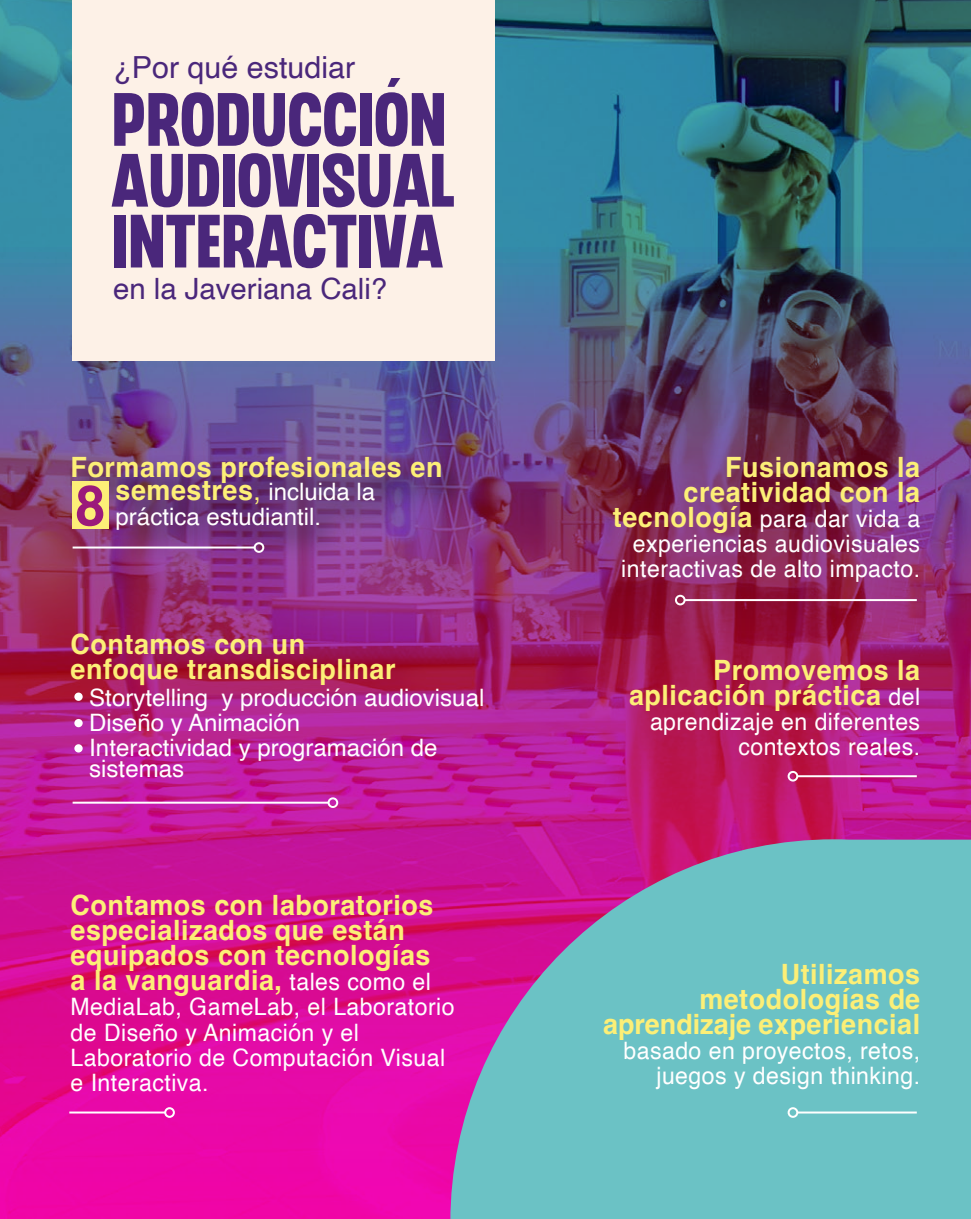
<style>
.page{position:relative;width:971px;height:1219px;background:#fff}
.page>*{position:absolute;margin:0;border:0;box-sizing:border-box;transform-origin:0 0}
.t1{font:75.4px/60.8px "CHEDROS";color:#4a277b;text-align:justify}
.t2{font:700 56px "Helvetica";color:#9b1a7b;scale:.96 1}
.t3{font:30.4px "Helvetica";color:#4a277b}
.t4{font:29.4px "Helvetica";color:#4a277b}
.t5{font:700 28.2px/35.2px "Futura Std";color:#f7ed79;text-align:right}
.t6{font:700 28px/25.2px "Helvetica";letter-spacing:.02em;color:#fcef77;text-align:right;scale:.96 1}
.t7{font:24px/25.2px "Helvetica";letter-spacing:.02em;color:#fff;text-align:right;scale:.96 1}
.t8{font:24px/25.2px "Helvetica";color:#fff}
.s1{font-weight:700;font-size:28px;color:#fcef77}
.s2{font-size:28px;color:#fcef77}
.s3{font-weight:400;font-size:24px;color:#fff}
.s4{font-weight:500;font-size:22.6px;color:#fff}
</style>
<div class="page">
<svg style="left:0;top:0;width:970px;height:247px;background:#2e7688"></svg>
<img style="left:0;top:247px;width:970px;height:972px">
<div style="left:72px;top:0;width:422px;height:361px;background:#fdf1e7"></div>
<svg style="left:450px;top:839px;width:520px;height:380px;background:#7ba5bc"></svg>
<hr style="left:684px;top:599px;width:232px;height:2px;background:#fff">
<div style="left:675px;top:595px;width:10px;height:10px;border:2px solid #fff;border-radius:50%"></div>
<hr style="left:797px;top:775px;width:119px;height:2px;background:#fff">
<div style="left:787px;top:771px;width:11px;height:10px;border:2px solid #fff;border-radius:50%"></div>
<hr style="left:797px;top:1111px;width:119px;height:2px;background:#fff">
<div style="left:787px;top:1107px;width:11px;height:11px;border:2px solid #fff;border-radius:50%"></div>
<hr style="left:69px;top:1111px;width:97px;height:2px;background:#fff">
<div style="left:164px;top:1107px;width:11px;height:11px;border:2px solid #fff;border-radius:50%"></div>
<div style="left:74px;top:693px;width:9px;height:8px;background:#fff;border-radius:50%"></div>
<div style="left:74px;top:744px;width:9px;height:8px;background:#fff;border-radius:50%"></div>
<div style="left:74px;top:719px;width:9px;height:8px;background:#fff;border-radius:50%"></div>
<hr style="left:73px;top:802px;width:255px;height:2px;background:#fff">
<div style="left:327px;top:797px;width:11px;height:11px;border:2px solid #fff;border-radius:50%"></div>
<img style="left:54px;top:435px;width:440px;height:140px">
<img style="left:98px;top:459px;width:336px;height:122px">
<hr style="left:73px;top:546px;width:182px;height:2px;background:#fff">
<div style="left:254px;top:542px;width:10px;height:11px;border:2px solid #fff;border-radius:50%"></div>
<div style="left:72px;top:482px;width:37px;height:47px;background:#fcef77"></div>
<p class="t3" style="left:113px;top:44px;width:243px">¿Por qué estudiar</p>
<h1 class="t1" style="left:112px;top:87px;width:345px">PRODUCCIÓN AUDIOVISUAL INTERACTIVA</h1>
<p class="t4" style="left:113px;top:266px;width:275px">en la Javeriana Cali?</p>
<p class="t6" style="left:71px;top:457px;width:389px">Formamos profesionales en</p>
<p class="t8" style="left:116px;top:480px;width:261px"><span class="s1">semestres</span><span class="s2">,</span> incluida la</p>
<h2 class="t2" style="left:75px;top:471px;width:33px">8</h2>
<p class="t8" style="left:116px;top:505px;width:207px">práctica estudiantil.</p>
<p class="t6" style="left:71px;top:634px;width:340px;text-align:left">Contamos con un enfoque transdisciplinar</p>
<p class="t8" style="left:89px;top:685px;width:396px">Storytelling y producción audiovisual<br>Diseño y Animación<br>Interactividad y programación de</p>
<p class="t8" style="left:89px;top:757px;width:96px">sistemas</p>
<p class="t6" style="left:71px;top:896px;width:379px;text-align:left">Contamos con laboratorios especializados que están equipados con tecnologías a la vanguardia, <span class="s3">tales como el</span></p>
<p class="t7" style="left:71px;top:995px;width:401px;text-align:left">MediaLab, GameLab, el Laboratorio de Diseño y Animación y el<br>Laboratorio de Computación Visual e Interactiva.</p>
<p class="t6" style="left:683px;top:457px;width:248px">Fusionamos la creatividad con la</p>
<p class="t7" style="left:613px;top:507px;width:321px"><span class="s1">tecnología</span> para dar vida a experiencias audiovisuales interactivas de alto impacto.</p>
<p class="t6" style="left:629px;top:661px;width:305px">Promovemos la aplicación práctica <span class="s3">del</span></p>
<p class="t7" style="left:650px;top:710px;width:283px">aprendizaje en diferentes contextos reales.</p>
<p class="t6" style="left:603px;top:965px;width:332px">Utilizamos metodologías de aprendizaje experiencial</p>
<p class="t7" style="left:623px;top:1039px;width:310px">basado en proyectos, retos, juegos y design thinking.</p>
<p class="t5" style="left:561px;top:979px;width:366px">Se realizan visitas industriales y empresariales <span class="s4">durante toda la</span></p>
</div>
